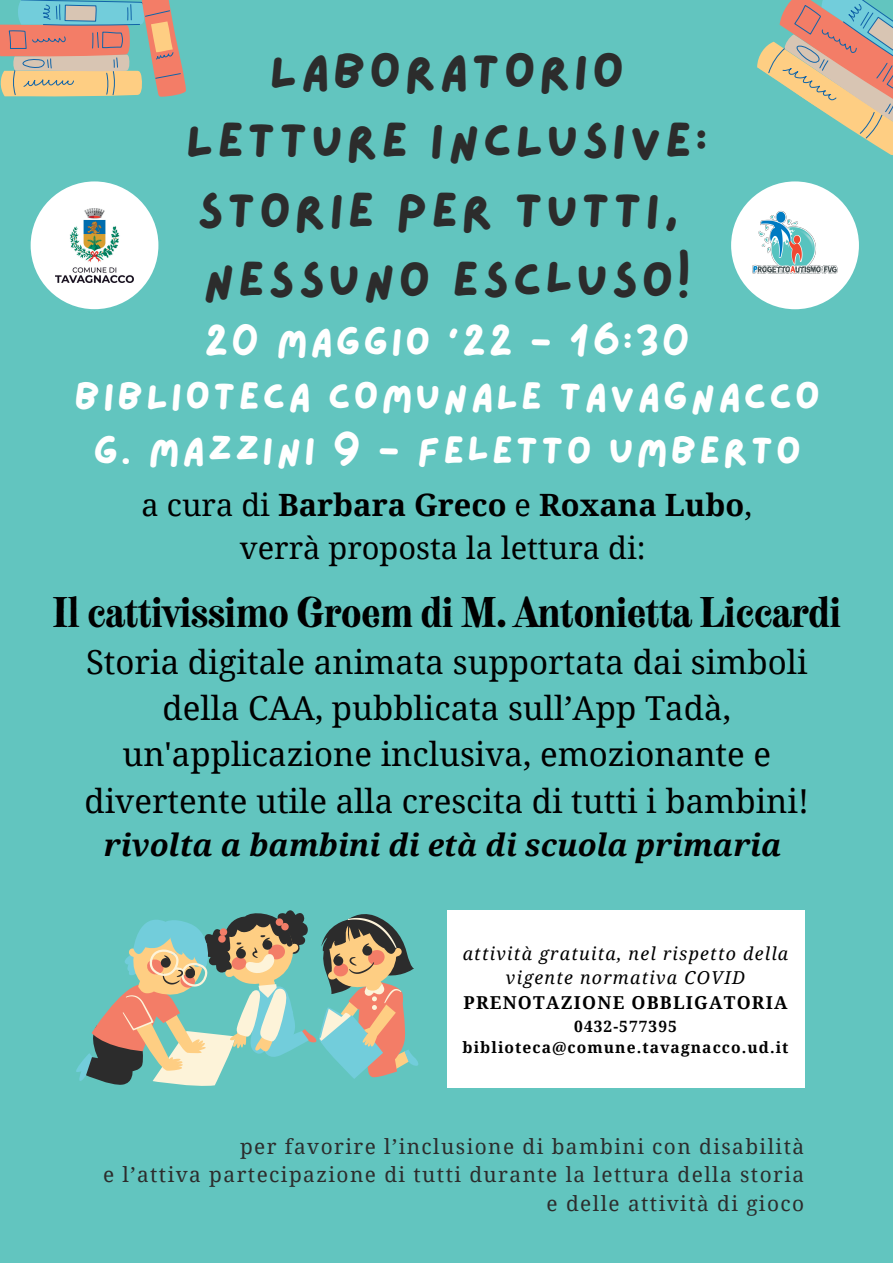
<style>
.page{position:relative;width:893px;height:1263px;background:#62c5bf}
.page>*{position:absolute;margin:0;border:0;box-sizing:border-box;transform-origin:0 0}
.t1{font:49.5px "Lazydog";letter-spacing:.07em;color:#2c2c2c}
.t2{font:39.08px "Lazydog";letter-spacing:.07em;color:#fff}
.t3{font:37.5px "Neato Serif";color:#000}
.t4{font:33px/46.1px "Noto Serif";color:#000;text-align:center}
.t5{font:italic 700 30.75px "Noto Serif";color:#000}
.t6{font:700 30.75px "Noto Serif";color:#000}
.t7{font:30.75px "Noto Serif";color:#000}
.t8{font:20.85px "Noto Serif";letter-spacing:.07em;color:#2c2c2c}
.t9{font:italic 17.77px/24.8px "Noto Serif";letter-spacing:.07em;color:#000;text-align:center}
.t10{font:700 17.77px "Noto Serif";letter-spacing:.07em;color:#000}
.t11{font:700 15.52px "Noto Serif";letter-spacing:.07em;color:#000}
.s1{font-weight:400}
</style>
<div class="page">
<svg style="left:0;top:0;width:186px;height:97px"></svg>
<svg style="left:757px;top:0;width:136px;height:155px"></svg>
<svg style="left:76px;top:910px;width:342px;height:176px"></svg>
<div style="left:731px;top:181px;width:128px;height:128px;background:#fff;border-radius:50%"></div>
<img style="left:751px;top:198px;width:88px;height:76px">
<div style="left:447px;top:910px;width:357px;height:178px;background:#fff"></div>
<div style="left:31px;top:181px;width:127px;height:128px;background:#fff;border-radius:50%"></div>
<img style="left:56px;top:209px;width:77px;height:73px">
<p class="t1" style="left:269px;top:48px;width:356px">LABORATORIO</p>
<p class="t1" style="left:186px;top:117px;width:523px">LETTURE INCLUSIVE:</p>
<p class="t1" style="left:197px;top:186px;width:482px">STORIE PER TUTTI,</p>
<p class="t1" style="left:203px;top:256px;width:489px">NESSUNO ESCLUSO!</p>
<p class="t2" style="left:205px;top:323px;width:486px">20 MAGGIO '22 - 16:30</p>
<p class="t2" style="left:74px;top:378px;width:747px">BIBLIOTECA COMUNALE TAVAGNACCO</p>
<p class="t2" style="left:93px;top:432px;width:709px">G. MAZZINI 9 - FELETTO UMBERTO</p>
<p class="t6" style="left:142px;top:483px;width:612px"><span class="s1">a cura di</span> Barbara Greco <span class="s1">e</span> Roxana Lubo<span class="s1">,</span></p>
<p class="t7" style="left:240px;top:526px;width:407px">verrà proposta la lettura di:</p>
<p class="t3" style="left:53px;top:586px;width:790px">Il cattivissimo Groem di M. Antonietta Liccardi</p>
<p class="t4" style="left:84px;top:638px;width:726px">Storia digitale animata supportata dai simboli della CAA, pubblicata sull’App Tadà, un'applicazione inclusiva, emozionante e divertente utile alla crescita di tutti i bambini!</p>
<p class="t5" style="left:104px;top:823px;width:679px">rivolta a bambini di età di scuola primaria</p>
<p class="t9" style="left:463px;top:940px;width:327px">attività gratuita, nel rispetto della vigente normativa COVID</p>
<p class="t10" style="left:463px;top:990px;width:326px">PRENOTAZIONE OBBLIGATORIA</p>
<p class="t11" style="left:574px;top:1015px;width:104px">0432-577395</p>
<p class="t11" style="left:462px;top:1036px;width:327px">biblioteca@comune.tavagnacco.ud.it</p>
<p class="t8" style="left:240px;top:1131px;width:565px">per favorire l’inclusione di bambini con disabilità</p>
<p class="t8" style="left:103px;top:1160px;width:702px">e l’attiva partecipazione di tutti durante la lettura della storia</p>
<p class="t8" style="left:546px;top:1189px;width:259px">e delle attività di gioco</p>
</div>
